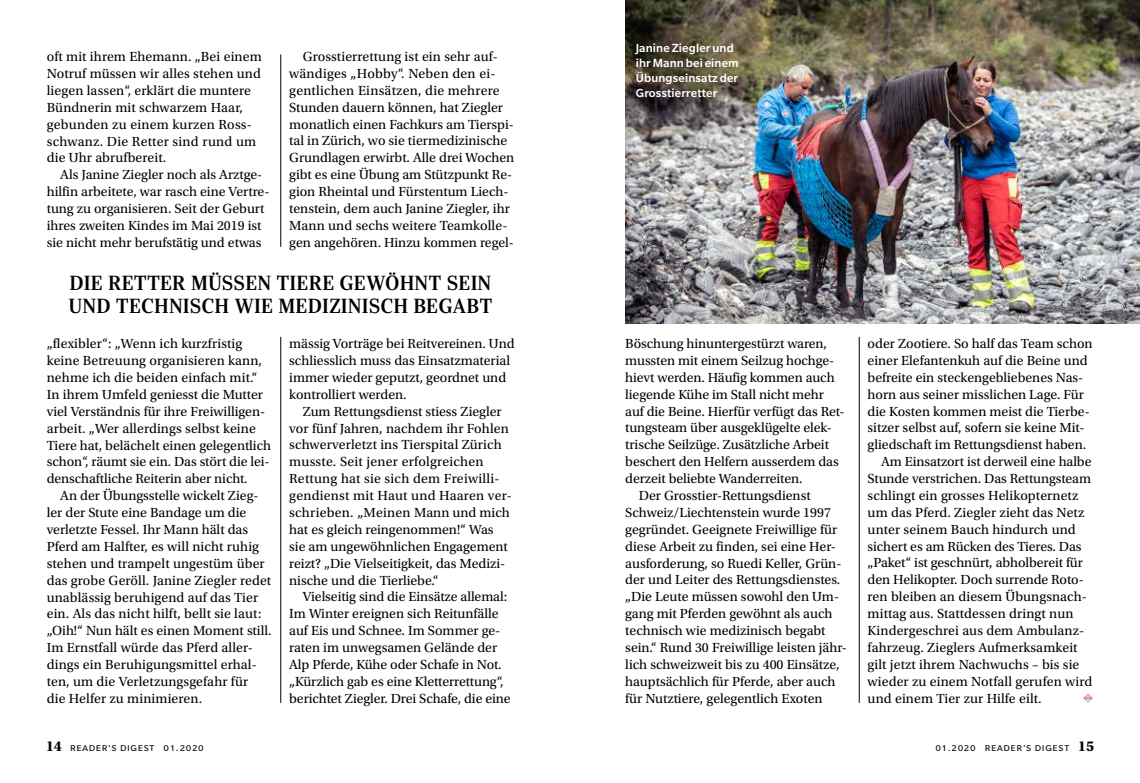
<style>
.page{position:relative;width:1140px;height:783px;background:#fff}
.page>*{position:absolute;margin:0;border:0;box-sizing:border-box;transform-origin:0 0}
.t1{font:600 19.5px/22.5px "Ysobel Display Std";letter-spacing:.04em;color:#000}
.t2{font:13.8px/16.8px "Utopia Std";color:#000}
.t3{font:500 12.75px/15px "Slate Std";letter-spacing:.01em;color:#fff}
.t4{font:12.3px "Slate Std";letter-spacing:.05em;color:#000}
.s1{font-family:"Utopia Std Bold Capt";font-size:15px}
</style>
<div class="page">
<hr style="left:280px;top:54px;width:1px;height:193px;background:#000">
<hr style="left:280px;top:337px;width:1px;height:365px;background:#000">
<hr style="left:859px;top:337px;width:1px;height:365px;background:#000">
<img style="left:625px;top:0;width:515px;height:323px">
<svg style="left:1083px;top:693px;width:10px;height:10px"></svg>
<p class="t2" style="left:47px;top:48px;width:216px">oft mit ihrem Ehemann. „Bei einem<br>Notruf müssen wir alles stehen und liegen lassen“, erklärt die muntere<br>Bündnerin mit schwarzem Haar, gebunden zu einem kurzen Ross&shy;schwanz. Die Retter sind rund um die Uhr abrufbereit.</p>
<p class="t2" style="left:47px;top:167px;width:224px;text-align:center">Als Janine Ziegler noch als Arztge&shy;hilfin arbeitete, war rasch eine Vertre&shy;tung zu organisieren. Seit der Geburt ihres zweiten Kindes im Mai 2019 ist sie nicht mehr berufstätig und etwas</p>
<p class="t2" style="left:289px;top:48px;width:226px;text-indent:14px">Grosstierrettung ist ein sehr auf&shy;wändiges „Hobby“. Neben den ei&shy;gentlichen Einsätzen, die mehrere Stunden dauern können, hat Ziegler monatlich einen Fachkurs am Tierspi&shy;tal in Zürich, wo sie tiermedizinische Grundlagen erwirbt. Alle drei Wochen gibt es eine Übung am Stützpunkt Re&shy;gion Rheintal und Fürstentum Liech&shy;tenstein, dem auch Janine Ziegler, ihr Mann und sechs weitere Teamkolle&shy;gen angehören. Hinzu kommen regel-</p>
<h1 class="t1" style="left:69px;top:272px;width:425px">DIE RETTER MÜSSEN TIERE GEWÖHNT SEIN<br>UND TECHNISCH WIE MEDIZINISCH BEGABT</h1>
<p class="t2" style="left:47px;top:335px;width:226px">„flexibler“: „Wenn ich kurzfristig keine Betreuung organisieren kann, nehme ich die beiden einfach mit.“ In ihrem Umfeld geniesst die Mutter viel Verständnis für ihre Freiwilligen&shy;arbeit. „Wer allerdings selbst keine Tiere hat, belächelt einen gelegentlich schon“, räumt sie ein. Das stört die lei&shy;denschaftliche Reiterin aber nicht.</p>
<p class="t2" style="left:47px;top:487px;width:226px;text-indent:14px">An der Übungsstelle wickelt Zieg&shy;ler der Stute eine Bandage um die verletzte Fessel. Ihr Mann hält das Pferd am Halfter, es will nicht ruhig stehen und trampelt ungestüm über das grobe Geröll. Janine Ziegler redet unablässig beruhigend auf das Tier ein. Als das nicht hilft, bellt sie laut: „Oih!“ Nun hält es einen Moment still.<br>Im Ernstfall würde das Pferd aller&shy;dings ein Beruhigungsmittel erhal&shy;ten, um die Verletzungsgefahr für<br>die Helfer zu minimieren.</p>
<p class="t2" style="left:289px;top:335px;width:227px">mässig Vorträge bei Reitvereinen. Und schliesslich muss das Einsatzmaterial immer wieder geputzt, geordnet und kontrolliert werden.</p>
<p class="t2" style="left:289px;top:403px;width:224px;text-indent:14px">Zum Rettungsdienst stiess Ziegler vor fünf Jahren, nachdem ihr Fohlen schwerverletzt ins Tierspital Zürich musste. Seit jener erfolgreichen Rettung hat sie sich dem Freiwilli&shy;gendienst mit Haut und Haaren ver&shy;schrieben. „Meinen Mann und mich hat es gleich reingenommen!“ Was sie am ungewöhnlichen Engagement reizt? „Die Vielseitigkeit, das Medizi&shy;nische und die Tierliebe.“</p>
<p class="t2" style="left:289px;top:588px;width:223px;text-indent:14px">Vielseitig sind die Einsätze allemal:<br>Im Winter ereignen sich Reitunfälle auf Eis und Schnee. Im Sommer ge&shy;raten im unwegsamen Gelände der Alp Pferde, Kühe oder Schafe in Not. „Kürzlich gab es eine Kletterrettung“, berichtet Ziegler. Drei Schafe, die eine</p>
<p class="t3" style="left:635px;top:40px;width:105px">Janine Ziegler und ihr Mann bei einem<br>Übungseinsatz der<br>Grosstierretter</p>
<p class="t2" style="left:625px;top:335px;width:203px">Böschung hinuntergestürzt waren,</p>
<p class="t2" style="left:625px;top:352px;width:210px">mussten mit einem Seilzug hochge-</p>
<p class="t2" style="left:625px;top:369px;width:211px">hievt werden. Häufig kommen auch</p>
<p class="t2" style="left:625px;top:386px;width:200px">liegende Kühe im Stall nicht mehr</p>
<p class="t2" style="left:625px;top:403px;width:221px">auf die Beine. Hierfür verfügt das Ret-</p>
<p class="t2" style="left:625px;top:420px;width:208px">tungsteam über ausgeklügelte elek-</p>
<p class="t2" style="left:625px;top:436px;width:205px">trische Seilzüge. Zusätzliche Arbeit</p>
<p class="t2" style="left:625px;top:453px;width:215px">beschert den Helfern ausserdem das</p>
<p class="t2" style="left:625px;top:470px;width:179px">derzeit beliebte Wanderreiten.</p>
<p class="t2" style="left:639px;top:487px;width:173px">Der Grosstier-Rettungsdienst</p>
<p class="t2" style="left:625px;top:504px;width:207px">Schweiz/Liechtenstein wurde 1997</p>
<p class="t2" style="left:625px;top:521px;width:213px">gegründet. Geeignete Freiwillige für</p>
<p class="t2" style="left:625px;top:538px;width:212px">diese Arbeit zu finden, sei eine Her-</p>
<p class="t2" style="left:625px;top:554px;width:218px">ausforderung, so Ruedi Keller, Grün-</p>
<p class="t2" style="left:625px;top:571px;width:216px">der und Leiter des Rettungsdienstes.</p>
<p class="t2" style="left:625px;top:588px;width:215px">„Die Leute müssen sowohl den Um-</p>
<p class="t2" style="left:625px;top:605px;width:209px">gang mit Pferden gewöhnt als auch</p>
<p class="t2" style="left:625px;top:622px;width:202px">technisch wie medizinisch begabt</p>
<p class="t2" style="left:625px;top:639px;width:223px">sein.“ Rund 30 Freiwillige leisten jähr-</p>
<p class="t2" style="left:625px;top:656px;width:216px">lich schweizweit bis zu 400 Einsätze,</p>
<p class="t2" style="left:625px;top:673px;width:212px">hauptsächlich für Pferde, aber auch</p>
<p class="t2" style="left:625px;top:689px;width:199px">für Nutztiere, gelegentlich Exoten</p>
<p class="t2" style="left:867px;top:335px;width:226px">oder Zootiere. So half das Team schon</p>
<p class="t2" style="left:867px;top:352px;width:221px">einer Elefantenkuh auf die Beine und</p>
<p class="t2" style="left:867px;top:369px;width:217px">befreite ein steckengebliebenes Nas-</p>
<p class="t2" style="left:867px;top:386px;width:218px">horn aus seiner misslichen Lage. Für</p>
<p class="t2" style="left:867px;top:403px;width:224px">die Kosten kommen meist die Tierbe-</p>
<p class="t2" style="left:867px;top:419px;width:218px">sitzer selbst auf, sofern sie keine Mit-</p>
<p class="t2" style="left:867px;top:436px;width:220px">gliedschaft im Rettungsdienst haben.</p>
<p class="t2" style="left:881px;top:453px;width:212px">Am Einsatzort ist derweil eine halbe</p>
<p class="t2" style="left:867px;top:470px;width:225px">Stunde verstrichen. Das Rettungsteam</p>
<p class="t2" style="left:867px;top:487px;width:212px">schlingt ein grosses Helikopternetz</p>
<p class="t2" style="left:867px;top:504px;width:218px">um das Pferd. Ziegler zieht das Netz</p>
<p class="t2" style="left:867px;top:521px;width:210px">unter seinem Bauch hindurch und</p>
<p class="t2" style="left:867px;top:538px;width:215px">sichert es am Rücken des Tieres. Das</p>
<p class="t2" style="left:867px;top:554px;width:217px">„Paket“ ist geschnürt, abholbereit für</p>
<p class="t2" style="left:867px;top:571px;width:218px">den Helikopter. Doch surrende Roto-</p>
<p class="t2" style="left:867px;top:588px;width:221px">ren bleiben an diesem Übungsnach-</p>
<p class="t2" style="left:867px;top:605px;width:207px">mittag aus. Stattdessen dringt nun</p>
<p class="t2" style="left:867px;top:622px;width:218px">Kindergeschrei aus dem Ambulanz-</p>
<p class="t2" style="left:867px;top:639px;width:211px">fahrzeug. Zieglers Aufmerksamkeit</p>
<p class="t2" style="left:867px;top:656px;width:213px">gilt jetzt ihrem Nachwuchs – bis sie</p>
<p class="t2" style="left:867px;top:673px;width:226px">wieder zu einem Notfall gerufen wird</p>
<p class="t2" style="left:867px;top:689px;width:175px">und einem Tier zur Hilfe eilt.</p>
<p class="t4" style="left:46px;top:740px;width:159px"><span class="s1">14</span> reader's digest 01.2020</p>
<p class="t4" style="left:935px;top:740px;width:160px">01.2020 reader's digest <span class="s1">15</span></p>
</div>
